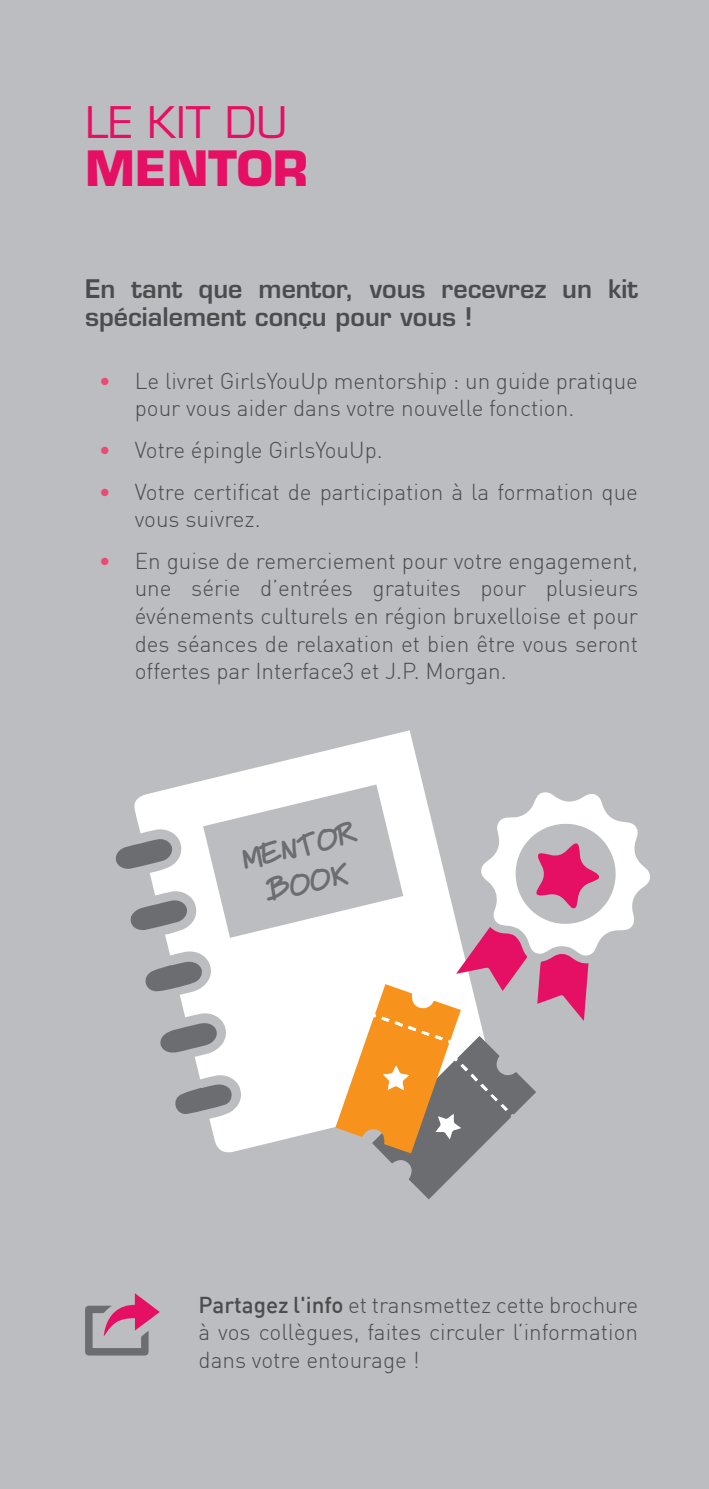
<style>
.page{position:relative;width:709px;height:1489px;background:#fff}
.page>*{position:absolute;margin:0;border:0;box-sizing:border-box;transform-origin:0 0}
.TITRE_FUSHIA{font:700 47.5px "Eurostile LT Std";color:#e50f63}
.TITRE_FUSHIA-2{font:42.5px "Eurostile LT Std";color:#e50f63}
.t1{font:31.25px/37.5px "Mywriting";color:#6c6d70;text-align:center}
.titre2{font:600 25px/27.5px "Eurostile LT Std";color:#4b4c4d}
.PARA{font:300 22.5px/27.5px "DIN";color:#4b4c4d}
.s1{font-weight:500;color:#ea4a74}
.s2{font-weight:500}
</style>
<div class="page">
<div style="left:0;top:0;width:709px;height:1488px;background:#bcbdc0"></div>
<svg style="left:85px;top:1293px;width:75px;height:62px"></svg>
<svg style="left:189px;top:730px;width:234px;height:54px"></svg>
<svg style="left:115px;top:784px;width:535px;height:415px"></svg>
<p class="TITRE_FUSHIA-2" style="left:85px;top:97px;width:204px">LE KIT DU</p>
<p class="TITRE_FUSHIA" style="left:85px;top:139px;width:225px">MENTOR</p>
<p class="titre2" style="left:85px;top:275px;width:554px">En tant que mentor, vous recevrez un kit spécialement conçu pour vous !</p>
<p class="PARA" style="left:135px;top:367px;width:505px;text-indent:-35px"><span class="s1">•</span> Le livret GirlsYouUp mentorship : un guide pratique pour vous aider dans votre nouvelle fonction.</p>
<p class="PARA" style="left:99px;top:436px;width:285px"><span class="s1">•</span> Votre épingle GirlsYouUp.</p>
<p class="PARA" style="left:135px;top:477px;width:505px;text-indent:-35px"><span class="s1">•</span> Votre certificat de participation à la formation que vous suivrez.</p>
<p class="PARA" style="left:135px;top:547px;width:505px;text-align:justify;text-indent:-35px"><span class="s1">•</span> En guise de remerciement pour votre engagement, une série d’entrées gratuites pour plusieurs événements culturels en région bruxelloise et pour des séances de relaxation et bien être vous seront offertes par Interface3 et J.P. Morgan.</p>
<h3 class="t1" style="left:238px;top:844px;width:118px;rotate:-14deg">MENTOR<br>BOOK</h3>
<p class="PARA" style="left:198px;top:1290px;width:441px;text-align:justify"><span class="s2">Partagez l'info</span> et transmettez cette brochure à vos collègues, faites circuler l’information dans votre entourage !</p>
</div>
